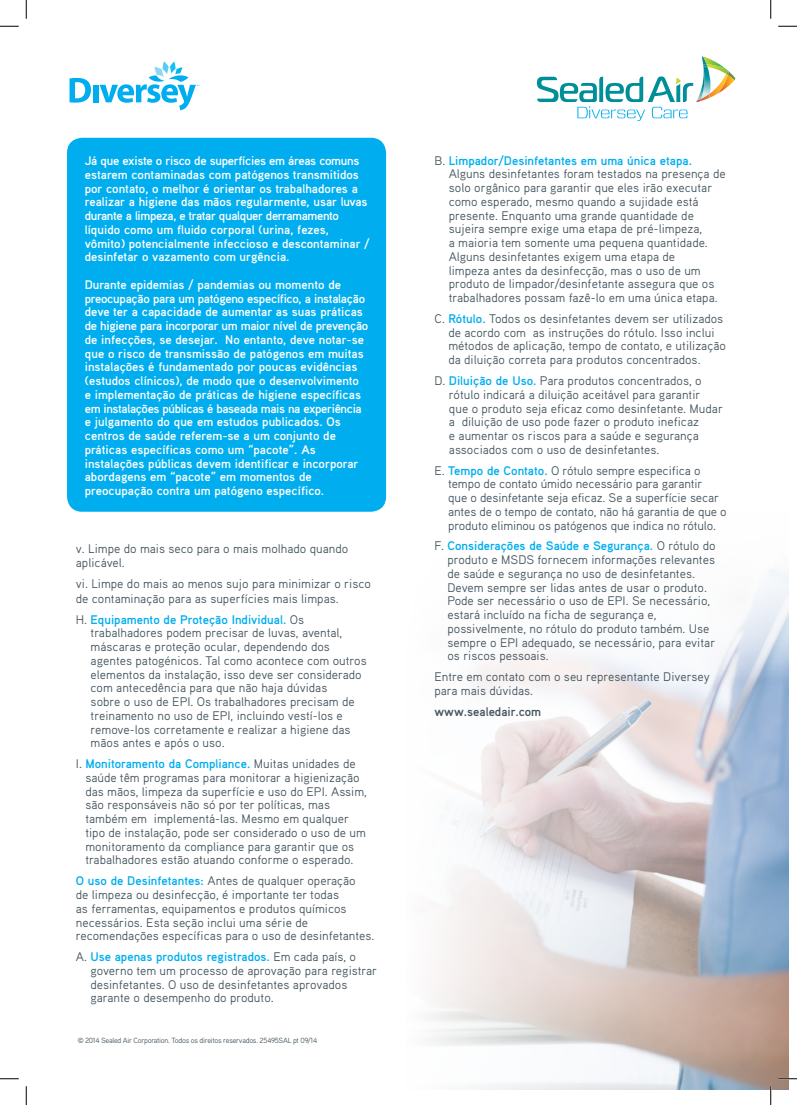
<style>
.page{position:relative;width:797px;height:1105px;background:#fff}
.page>*{position:absolute;margin:0;border:0;box-sizing:border-box;transform-origin:0 0}
.t1{font:12.5px/13.8px "Aaux Pro OT";color:#45555f}
.t2{font:700 12.5px/13.8px "Aaux Pro OT";color:#fff}
.t3{font:700 12.5px "Aaux Pro OT";color:#45555f}
.t4{font:7.5px "Aaux Pro OT";letter-spacing:-.035em;color:#45555f}
.s1{font-weight:700;color:#00aeef}
</style>
<div class="page">
<div style="left:67px;top:138px;width:319px;height:374px;background:#00aeef;border-radius:15px"></div>
<svg style="left:537px;top:56px;width:198px;height:65px"></svg>
<svg style="left:69px;top:78px;width:22px;height:25px"></svg>
<div style="left:93px;top:85px;width:5px;height:17px;background:#00aeef"></div>
<svg style="left:100px;top:61px;width:99px;height:49px"></svg>
<img style="left:426px;top:569px;width:362px;height:520px">
<svg style="left:0;top:25px;width:19px;height:2px"></svg>
<svg style="left:778px;top:25px;width:19px;height:2px"></svg>
<svg style="left:0;top:1078px;width:19px;height:1px"></svg>
<svg style="left:778px;top:1078px;width:19px;height:1px"></svg>
<svg style="left:25px;top:0;width:2px;height:19px"></svg>
<svg style="left:25px;top:1086px;width:2px;height:19px"></svg>
<svg style="left:770px;top:0;width:1px;height:19px"></svg>
<svg style="left:770px;top:1086px;width:1px;height:19px"></svg>
<p class="t2" style="left:85px;top:154px;width:286px">Já que existe o risco de superfícies em áreas comuns estarem contaminadas com patógenos transmitidos por contato, o melhor é orientar os trabalhadores a realizar a higiene das mãos regularmente, usar luvas durante a limpeza, e tratar qualquer derramamento líquido como um fluido corporal (urina, fezes, vômito) potencialmente infeccioso e descontaminar / desinfetar o vazamento com urgência.</p>
<p class="t2" style="left:85px;top:277px;width:285px">Durante epidemias / pandemias ou momento de preocupação para um patógeno específico, a instalação deve ter a capacidade de aumentar as suas práticas de higiene para incorporar um maior nível de prevenção de infecções, se desejar. No entanto, deve notar-se que o risco de transmissão de patógenos em muitas instalações é fundamentado por poucas evidências (estudos clínicos), de modo que o desenvolvimento e implementação de práticas de higiene específicas em instalações públicas é baseada mais na experiência e julgamento do que em estudos publicados. Os centros de saúde referem-se a um conjunto de práticas específicas como um “pacote”. As instalações públicas devem identificar e incorporar abordagens em “pacote” em momentos de preocupação contra um patógeno específico.</p>
<p class="t1" style="left:76px;top:541px;width:274px">v. Limpe do mais seco para o mais molhado quando aplicável.</p>
<p class="t1" style="left:76px;top:575px;width:296px;line-height:15px">vi. Limpe do mais ao menos sujo para minimizar o risco de contaminação para as superfícies mais limpas.</p>
<p class="t1" style="left:91px;top:612px;width:277px;text-indent:-15px">H. <span class="s1">Equipamento de Proteção Individual.</span> Os trabalhadores podem precisar de luvas, avental, máscaras e proteção ocular, dependendo dos agentes patogénicos. Tal como acontece com outros elementos da instalação, isso deve ser considerado com antecedência para que não haja dúvidas<br>sobre o uso de EPI. Os trabalhadores precisam de treinamento no uso de EPI, incluindo vestí-los e remove-los corretamente e realizar a higiene das mãos antes e após o uso.</p>
<p class="t1" style="left:85px;top:756px;width:283px;text-indent:-9px">I. <span class="s1">Monitoramento da Compliance.</span> Muitas unidades de saúde têm programas para monitorar a higienização das mãos, limpeza da superfície e uso do EPI. Assim, são responsáveis não só por ter políticas, mas também em implementá-las. Mesmo em qualquer tipo de instalação, pode ser considerado o uso de um monitoramento da compliance para garantir que os trabalhadores estão atuando conforme o esperado.</p>
<p class="t1" style="left:76px;top:874px;width:300px"><span class="s1">O uso de Desinfetantes:</span> Antes de qualquer operação<br>de limpeza ou desinfecção, é importante ter todas<br>as ferramentas, equipamentos e produtos químicos necessários. Esta seção inclui uma série de recomendações específicas para o uso de desinfetantes.</p>
<p class="t1" style="left:90px;top:949px;width:288px;text-indent:-15px">A. <span class="s1">Use apenas produtos registrados.</span> Em cada país, o governo tem um processo de aprovação para registrar desinfetantes. O uso de desinfetantes aprovados garante o desempenho do produto.</p>
<p class="t4" style="left:78px;top:1036px;width:241px">© 2014 Sealed Air Corporation. Todos os direitos reservados. 25495SAL pt 09/14</p>
<p class="t1" style="left:449px;top:153px;width:278px;text-indent:-14px">B. <span class="s1">Limpador/Desinfetantes em uma única etapa.<br></span>Alguns desinfetantes foram testados na presença de solo orgânico para garantir que eles irão executar como esperado, mesmo quando a sujidade está presente. Enquanto uma grande quantidade de sujeira sempre exige uma etapa de pré-limpeza,<br>a maioria tem somente uma pequena quantidade.<br>Alguns desinfetantes exigem uma etapa de<br>limpeza antes da desinfecção, mas o uso de um produto de limpador/desinfetante assegura que os trabalhadores possam fazê-lo em uma única etapa.</p>
<p class="t1" style="left:448px;top:311px;width:279px;text-indent:-14px">C. <span class="s1">Rótulo.</span> Todos os desinfetantes devem ser utilizados de acordo com as instruções do rótulo. Isso inclui métodos de aplicação, tempo de contato, e utilização da diluição correta para produtos concentrados.</p>
<p class="t1" style="left:449px;top:373px;width:275px;text-indent:-14px">D. <span class="s1">Diluição de Uso.</span> Para produtos concentrados, o rótulo indicará a diluição aceitável para garantir<br>que o produto seja eficaz como desinfetante. Mudar a diluição de uso pode fazer o produto ineficaz<br>e aumentar os riscos para a saúde e segurança associados com o uso de desinfetantes.</p>
<p class="t1" style="left:448px;top:463px;width:280px;text-indent:-14px">E. <span class="s1">Tempo de Contato.</span> O rótulo sempre especifica o tempo de contato úmido necessário para garantir<br>que o desinfetante seja eficaz. Se a superfície secar antes de o tempo de contato, não há garantia de que o produto eliminou os patógenos que indica no rótulo.</p>
<p class="t1" style="left:447px;top:539px;width:270px;text-indent:-13px">F. <span class="s1">Considerações de Saúde e Segurança.</span> O rótulo do produto e MSDS fornecem informações relevantes de saúde e segurança no uso de desinfetantes.<br>Devem sempre ser lidas antes de usar o produto.<br>Pode ser necessário o uso de EPI. Se necessário, estará incluído na ficha de segurança e, possivelmente, no rótulo do produto também. Use sempre o EPI adequado, se necessário, para evitar os riscos pessoais.</p>
<p class="t1" style="left:434px;top:670px;width:277px">Entre em contato com o seu representante Diversey para mais dúvidas.</p>
<p class="t3" style="left:434px;top:703px;width:108px">www.sealedair.com</p>
</div>
